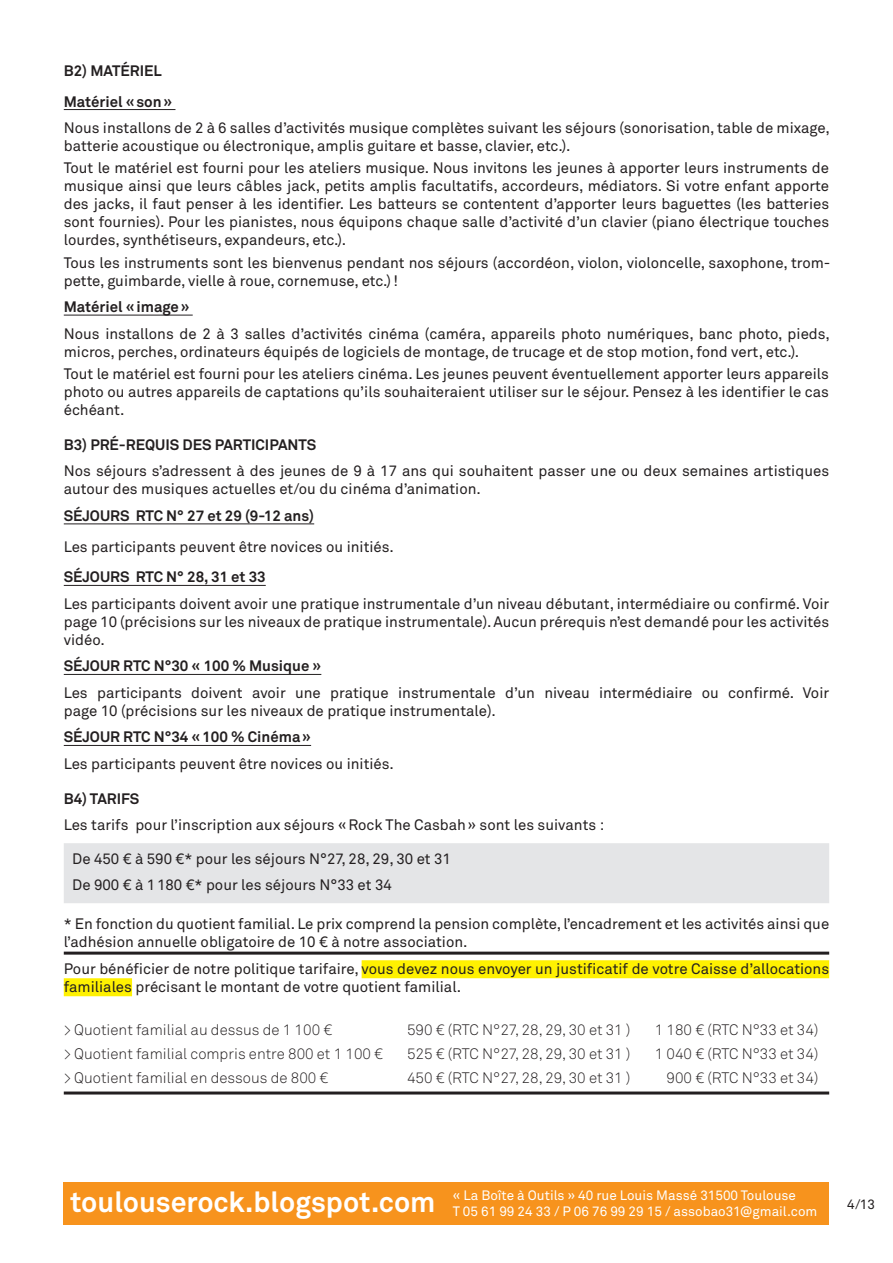
<style>
.page{position:relative;width:893px;height:1263px;background:#fff}
.page>*{position:absolute;margin:0;border:0;box-sizing:border-box;transform-origin:0 0}
._0_BASE_PARAG{font:15px/18px "Akkurat";color:#231f20}
._0_QUOTIENT_FAMILIAL{font:300 15px "Akkurat";color:#231f20}
._0_ENTRE_DEUX_FILET{font:15px/18px "Akkurat";color:#231f20}
._0_SOULIGNÉ_1{font:700 15px "Akkurat";color:#231f20}
.O_SOULIGNÉ_GRIS{font:15px/25.5px "Akkurat";color:#231f20}
._0_SOUS_TITRE_1{font:700 15px "Akkurat";color:#231f20}
._0_SOULIGNÉ_1-2{font:15px "Akkurat";color:#231f20}
.t1{font:13.5px/16.2px "Akkurat";color:#fff}
.t2{font:13.5px "Akkurat";color:#231f20}
.s1{font-weight:700;font-size:28.5px}
</style>
<div class="page">
<div style="left:64px;top:1182px;width:765px;height:43px;background:#f7931d"></div>
<hr style="left:64px;top:109px;width:111px;height:1px;background:#231f20">
<hr style="left:64px;top:315px;width:129px;height:1px;background:#231f20">
<hr style="left:64px;top:523px;width:250px;height:1px;background:#231f20">
<hr style="left:64px;top:585px;width:202px;height:1px;background:#231f20">
<hr style="left:64px;top:674px;width:257px;height:1px;background:#231f20">
<hr style="left:64px;top:745px;width:247px;height:1px;background:#231f20">
<div style="left:64px;top:843px;width:765px;height:60px;background:#e4e5e7"></div>
<hr style="left:64px;top:952px;width:765px;height:3px;background:#231f20">
<div style="left:362px;top:960px;width:467px;height:18px;background:#fff101"></div>
<div style="left:64px;top:978px;width:68px;height:18px;background:#fff101"></div>
<hr style="left:64px;top:1091px;width:765px;height:3px;background:#231f20">
<p class="_0_SOUS_TITRE_1" style="left:64px;top:61px;width:100px">B2) MATÉRIEL</p>
<p class="_0_SOULIGNÉ_1" style="left:64px;top:92px;width:110px">Matériel «son»</p>
<p class="_0_BASE_PARAG" style="left:64px;top:119px;width:768px">Nous installons de 2 à 6 salles d’activités musique complètes suivant les séjours (sonorisation, table de mixage, batterie acoustique ou électronique, amplis guitare et basse, clavier, etc.).</p>
<p class="_0_BASE_PARAG" style="left:64px;top:159px;width:767px;text-align:justify">Tout le matériel est fourni pour les ateliers musique. Nous invitons les jeunes à apporter leurs instruments de musique ainsi que leurs câbles jack, petits amplis facultatifs, accordeurs, médiators. Si votre enfant apporte des jacks, il faut penser à les identifier. Les batteurs se contentent d’apporter leurs baguettes (les batteries sont fournies). Pour les pianistes, nous équipons chaque salle d’activité d’un clavier (piano électrique touches lourdes, synthétiseurs, expandeurs, etc.).</p>
<p class="_0_BASE_PARAG" style="left:64px;top:253px;width:768px">Tous les instruments sont les bienvenus pendant nos séjours (accordéon, violon, violoncelle, saxophone, trom&shy;pette, guimbarde, vielle à roue, cornemuse, etc.)!</p>
<p class="_0_SOULIGNÉ_1" style="left:64px;top:297px;width:127px">Matériel «image»</p>
<p class="_0_BASE_PARAG" style="left:64px;top:324px;width:768px">Nous installons de 2 à 3 salles d’activités cinéma (caméra, appareils photo numériques, banc photo, pieds, micros, perches, ordinateurs équipés de logiciels de montage, de trucage et de stop motion, fond vert, etc.).</p>
<p class="_0_BASE_PARAG" style="left:64px;top:364px;width:767px;text-align:justify">Tout le matériel est fourni pour les ateliers cinéma. Les jeunes peuvent éventuellement apporter leurs appareils photo ou autres appareils de captations qu’ils souhaiteraient utiliser sur le séjour. Pensez à les identifier le cas échéant.</p>
<p class="_0_SOUS_TITRE_1" style="left:64px;top:435px;width:254px">B3) PRÉ-REQUIS DES PARTICIPANTS</p>
<p class="_0_BASE_PARAG" style="left:64px;top:462px;width:767px">Nos séjours s’adressent à des jeunes de 9 à 17 ans qui souhaitent passer une ou deux semaines artistiques autour des musiques actuelles et/ou du cinéma d’animation.</p>
<p class="_0_SOULIGNÉ_1" style="left:64px;top:506px;width:252px">SÉJOURS RTC N° 27 et 29 (9-12 ans)</p>
<p class="_0_SOULIGNÉ_1-2" style="left:64px;top:537px;width:331px">Les participants peuvent être novices ou initiés.</p>
<p class="_0_SOULIGNÉ_1" style="left:64px;top:568px;width:203px">SÉJOURS RTC N° 28, 31 et 33</p>
<p class="_0_BASE_PARAG" style="left:64px;top:594px;width:767px;text-align:justify">Les participants doivent avoir une pratique instrumentale d’un niveau débutant, intermédiaire ou confirmé. Voir page 10 (précisions sur les niveaux de pratique instrumentale). Aucun prérequis n’est demandé pour les activités vidéo.</p>
<p class="_0_SOULIGNÉ_1" style="left:64px;top:657px;width:259px">SÉJOUR RTC N°30 « 100 % Musique »</p>
<p class="_0_BASE_PARAG" style="left:64px;top:683px;width:767px">Les participants doivent avoir une pratique instrumentale d’un niveau intermédiaire ou confirmé. Voir page 10 (précisions sur les niveaux de pratique instrumentale).</p>
<p class="_0_SOULIGNÉ_1" style="left:64px;top:728px;width:249px">SÉJOUR RTC N°34 «100 % Cinéma»</p>
<p class="_0_BASE_PARAG" style="left:64px;top:754px;width:331px">Les participants peuvent être novices ou initiés.</p>
<p class="_0_SOUS_TITRE_1" style="left:64px;top:789px;width:77px">B4) TARIFS</p>
<p class="_0_BASE_PARAG" style="left:64px;top:816px;width:542px">Les tarifs pour l’inscription aux séjours «Rock The Casbah» sont les suivants :</p>
<p class="O_SOULIGNÉ_GRIS" style="left:72px;top:846px;width:380px">De 450 € à 590 €* pour les séjours N°27, 28, 29, 30 et 31<br>De 900 € à 1180 €* pour les séjours N°33 et 34</p>
<p class="_0_BASE_PARAG" style="left:64px;top:915px;width:767px">* En fonction du quotient familial. Le prix comprend la pension complète, l’encadrement et les activités ainsi que l’adhésion annuelle obligatoire de 10 € à notre association.</p>
<p class="_0_ENTRE_DEUX_FILET" style="left:64px;top:959px;width:767px">Pour bénéficier de notre politique tarifaire, vous devez nous envoyer un justificatif de votre Caisse d’allocations familiales précisant le montant de votre quotient familial.</p>
<p class="_0_QUOTIENT_FAMILIAL" style="left:64px;top:1020px;width:270px">&gt; Quotient familial au dessus de 1 100 €</p>
<p class="_0_QUOTIENT_FAMILIAL" style="left:407px;top:1020px;width:225px">590 € (RTC N°27, 28, 29, 30 et 31 )</p>
<p class="_0_QUOTIENT_FAMILIAL" style="left:655px;top:1020px;width:165px">1 180 € (RTC N°33 et 34)</p>
<p class="_0_QUOTIENT_FAMILIAL" style="left:64px;top:1044px;width:321px">&gt; Quotient familial compris entre 800 et 1 100 €</p>
<p class="_0_QUOTIENT_FAMILIAL" style="left:407px;top:1044px;width:225px">525 € (RTC N°27, 28, 29, 30 et 31 )</p>
<p class="_0_QUOTIENT_FAMILIAL" style="left:655px;top:1044px;width:165px">1 040 € (RTC N°33 et 34)</p>
<p class="_0_QUOTIENT_FAMILIAL" style="left:64px;top:1068px;width:266px">&gt; Quotient familial en dessous de 800 €</p>
<p class="_0_QUOTIENT_FAMILIAL" style="left:407px;top:1068px;width:225px">450 € (RTC N°27, 28, 29, 30 et 31 )</p>
<p class="_0_QUOTIENT_FAMILIAL" style="left:666px;top:1068px;width:153px">900 € (RTC N°33 et 34)</p>
<p class="t1" style="left:453px;top:1187px;width:366px;text-indent:-383px"><span class="s1">toulouserock.blogspot.com</span> « La Boîte à Outils » 40 rue Louis Massé 31500 Toulouse<br>T 05 61 99 24 33 / P 06 76 99 29 15 / assobao31@gmail.com</p>
<p class="t2" style="left:847px;top:1195px;width:29px">4/13</p>
</div>
